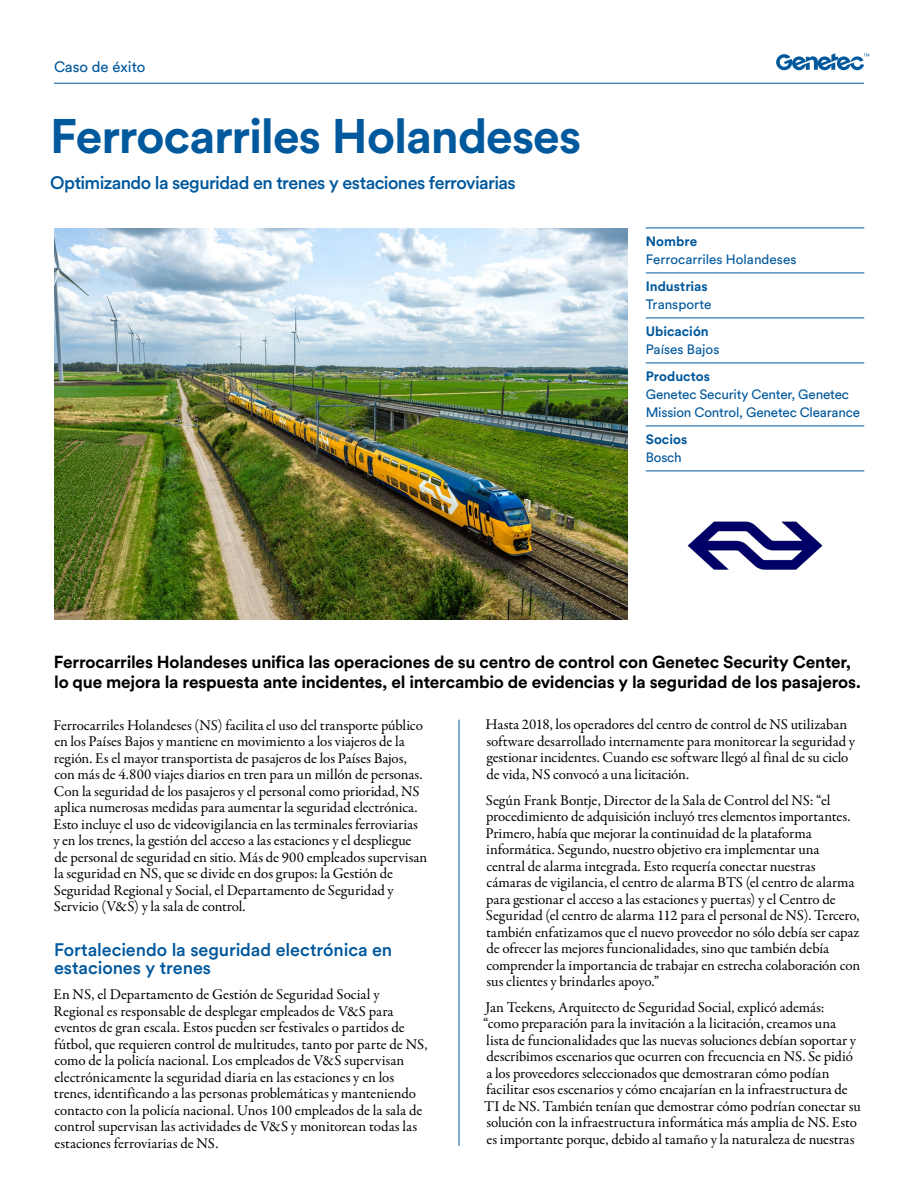
<style>
.page{position:relative;width:918px;height:1188px;background:#fff}
.page>*{position:absolute;margin:0;border:0;box-sizing:border-box;transform-origin:0 0}
.Heading_1{font:700 48px "Circular Pro";letter-spacing:-.02em;color:#00589d}
.Subhead_1{font:500 18px/18px "Circular Pro";letter-spacing:-.01em;color:#00589d}
.Subhead_1-2{font:500 18px "Circular Pro";letter-spacing:-.03em;color:#00589d}
.Heading_2{font:700 17.25px/20.2px "Circular Pro";letter-spacing:-.015em;color:#000}
.Body_Text{font:15px/16.5px "Garamond Premr Pro";letter-spacing:-.005em;color:#000}
.Document_Type{font:15px "Circular Pro";color:#00589d}
.Sidebar_Body_Text_No_Rule{font:13.5px/18px "Circular Pro";letter-spacing:-.01em;color:#00589d}
.Sidebar_Body_Text__Rule{font:700 13.5px "Circular Pro";color:#00589d}
</style>
<div class="page">
<img style="left:54px;top:228px;width:574px;height:392px">
<hr style="left:54px;top:83px;width:810px;height:1px;background:#00589d">
<svg style="left:776px;top:53px;width:93px;height:17px"></svg>
<hr style="left:459px;top:720px;width:1px;height:426px;background:#00589d">
<img style="left:687px;top:521px;width:136px;height:49px">
<hr style="left:646px;top:228px;width:218px;height:1px;background:#00589d">
<hr style="left:646px;top:273px;width:218px;height:1px;background:#00589d">
<hr style="left:646px;top:318px;width:218px;height:1px;background:#00589d">
<hr style="left:646px;top:363px;width:218px;height:1px;background:#00589d">
<hr style="left:646px;top:426px;width:218px;height:1px;background:#00589d">
<hr style="left:646px;top:471px;width:218px;height:1px;background:#00589d">
<p class="Document_Type" style="left:54px;top:57px;width:93px">Caso de éxito</p>
<p class="Heading_1" style="left:50px;top:103px;width:532px">Ferrocarriles Holandeses</p>
<p class="Subhead_1-2" style="left:50px;top:170px;width:467px">Optimizando la seguridad en trenes y estaciones ferroviarias</p>
<p class="Sidebar_Body_Text__Rule" style="left:646px;top:232px;width:53px">Nombre</p>
<p class="Sidebar_Body_Text_No_Rule" style="left:646px;top:250px;width:152px">Ferrocarriles Holandeses</p>
<p class="Sidebar_Body_Text__Rule" style="left:646px;top:277px;width:64px">Industrias</p>
<p class="Sidebar_Body_Text_No_Rule" style="left:646px;top:295px;width:67px">Transporte</p>
<p class="Sidebar_Body_Text__Rule" style="left:646px;top:322px;width:65px">Ubicación</p>
<p class="Sidebar_Body_Text_No_Rule" style="left:646px;top:340px;width:75px">Países Bajos</p>
<p class="Sidebar_Body_Text__Rule" style="left:646px;top:367px;width:66px">Productos</p>
<p class="Sidebar_Body_Text_No_Rule" style="left:646px;top:385px;width:216px">Genetec Security Center, Genetec<br>Mission Control, Genetec Clearance</p>
<p class="Sidebar_Body_Text__Rule" style="left:646px;top:430px;width:43px">Socios</p>
<p class="Sidebar_Body_Text_No_Rule" style="left:646px;top:448px;width:38px">Bosch</p>
<p class="Heading_2" style="left:54px;top:651px;width:809px">Ferrocarriles Holandeses unifica las operaciones de su centro de control con Genetec Security Center, lo que mejora la respuesta ante incidentes, el intercambio de evidencias y la seguridad de los pasajeros.</p>
<p class="Body_Text" style="left:53px;top:717px;width:376px">Ferrocarriles Holandeses (NS) facilita el uso del transporte público en los Países Bajos y mantiene en movimiento a los viajeros de la región. Es el mayor transportista de pasajeros de los Países Bajos, con más de 4.800 viajes diarios en tren para un millón de personas.<br>Con la seguridad de los pasajeros y el personal como prioridad, NS aplica numerosas medidas para aumentar la seguridad electrónica.<br>Esto incluye el uso de videovigilancia en las terminales ferroviarias y en los trenes, la gestión del acceso a las estaciones y el despliegue de personal de seguridad en sitio. Más de 900 empleados supervisan la seguridad en NS, que se divide en dos grupos: la Gestión de Seguridad Regional y Social, el Departamento de Seguridad y Servicio (V&amp;S) y la sala de control.</p>
<p class="Subhead_1" style="left:54px;top:940px;width:340px">Fortaleciendo la seguridad electrónica en estaciones y trenes</p>
<p class="Body_Text" style="left:53px;top:986px;width:376px">En NS, el Departamento de Gestión de Seguridad Social y Regional es responsable de desplegar empleados de V&amp;S para eventos de gran escala. Estos pueden ser festivales o partidos de fútbol, que requieren control de multitudes, tanto por parte de NS, como de la policía nacional. Los empleados de V&amp;S supervisan electrónicamente la seguridad diaria en las estaciones y en los trenes, identificando a las personas problemáticas y manteniendo contacto con la policía nacional. Unos 100 empleados de la sala de control supervisan las actividades de V&amp;S y monitorean todas las estaciones ferroviarias de NS.</p>
<p class="Body_Text" style="left:486px;top:717px;width:371px">Hasta 2018, los operadores del centro de control de NS utilizaban software desarrollado internamente para monitorear la seguridad y gestionar incidentes. Cuando ese software llegó al final de su ciclo de vida, NS convocó a una licitación.</p>
<p class="Body_Text" style="left:486px;top:792px;width:376px">Según Frank Bontje, Director de la Sala de Control del NS: “el procedimiento de adquisición incluyó tres elementos importantes.<br>Primero, había que mejorar la continuidad de la plataforma informática. Segundo, nuestro objetivo era implementar una central de alarma integrada. Esto requería conectar nuestras cámaras de vigilancia, el centro de alarma BTS (el centro de alarma para gestionar el acceso a las estaciones y puertas) y el Centro de Seguridad (el centro de alarma 112 para el personal de NS). Tercero, también enfatizamos que el nuevo proveedor no sólo debía ser capaz de ofrecer las mejores funcionalidades, sino que también debía comprender la importancia de trabajar en estrecha colaboración con sus clientes y brindarles apoyo.”</p>
<p class="Body_Text" style="left:483px;top:999px;width:379px">Jan Teekens, Arquitecto de Seguridad Social, explicó además: “como preparación para la invitación a la licitación, creamos una lista de funcionalidades que las nuevas soluciones debían soportar y describimos escenarios que ocurren con frecuencia en NS. Se pidió<br>a los proveedores seleccionados que demostraran cómo podían facilitar esos escenarios y cómo encajarían en la infraestructura de TI de NS. También tenían que demostrar cómo podrían conectar su solución con la infraestructura informática más amplia de NS. Esto es importante porque, debido al tamaño y la naturaleza de nuestras</p>
</div>
